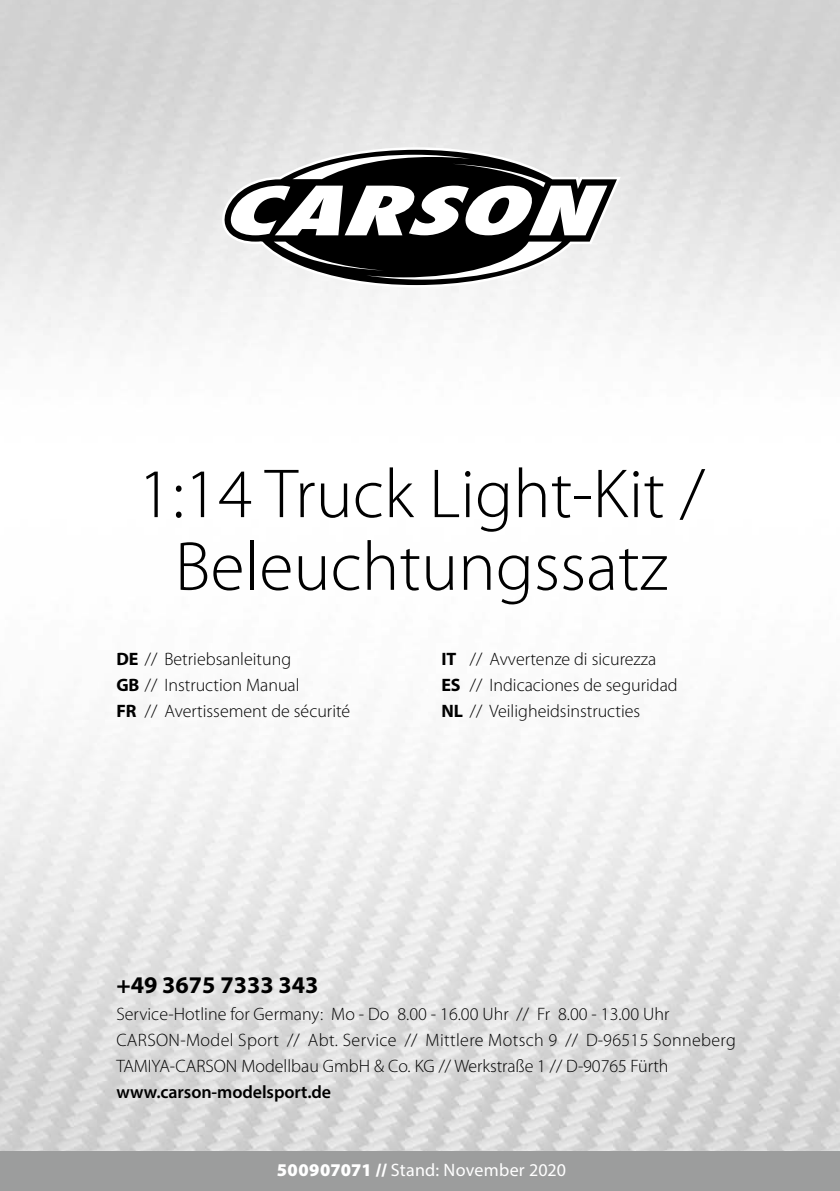
<style>
.page{position:relative;width:840px;height:1191px;background:#fff}
.page>*{position:absolute;margin:0;border:0;box-sizing:border-box;transform-origin:0 0}
.t1{font:300 70px/72.6px "Myriad Pro";color:#000;text-align:center}
.t2{font:700 24px "Myriad Pro";color:#000}
.t3{font:300 18px/26px "Myriad Pro";color:#000}
.t4{font:18px "Myriad Pro";letter-spacing:.01em;color:#fff}
.t5{font:600 18px "Myriad Pro";letter-spacing:-.005em;color:#000}
.s1{font-weight:700}
.s2{font-weight:900}
</style>
<div class="page">
<img style="left:0;top:0;width:839px;height:1151px">
<div style="left:0;top:1151px;width:839px;height:40px;background:#9c9d9d"></div>
<svg style="left:222px;top:147px;width:398px;height:140px;fill:#ebebeb"></svg>
<svg style="left:222px;top:150px;width:394px;height:135px;fill:#e9e9e9"></svg>
<svg style="left:229px;top:155px;width:378px;height:125px"></svg>
<h1 class="t1" style="left:138px;top:457px;width:568px">1:14 Truck Light-Kit /<br>Beleuchtungssatz</h1>
<p class="t3" style="left:116px;top:646px;width:235px"><span class="s1">DE</span> // Betriebsanleitung<br><span class="s1">GB</span> // Instruction Manual<br><span class="s1">FR</span> // Avertissement de sécurité</p>
<p class="t3" style="left:441px;top:646px;width:238px"><span class="s1">IT</span> // Avvertenze di sicurezza<br><span class="s1">ES</span> // Indicaciones de seguridad<br><span class="s1">NL</span> // Veiligheidsinstructies</p>
<h2 class="t2" style="left:116px;top:969px;width:204px">+49 3675 7333 343</h2>
<p class="t3" style="left:116px;top:1000px;width:620px">Service-Hotline for Germany: Mo - Do 8.00 - 16.00 Uhr // Fr 8.00 - 13.00 Uhr<br>CARSON-Model Sport // Abt. Service // Mittlere Motsch 9 // D-96515 Sonneberg<br>TAMIYA-CARSON Modellbau GmbH &amp; Co. KG // Werkstraße 1 // D-90765 Fürth</p>
<p class="t5" style="left:116px;top:1080px;width:216px">www.carson-modelsport.de</p>
<p class="t4" style="left:277px;top:1159px;width:290px"><span class="s2">500907071 //</span> Stand: November 2020</p>
</div>
